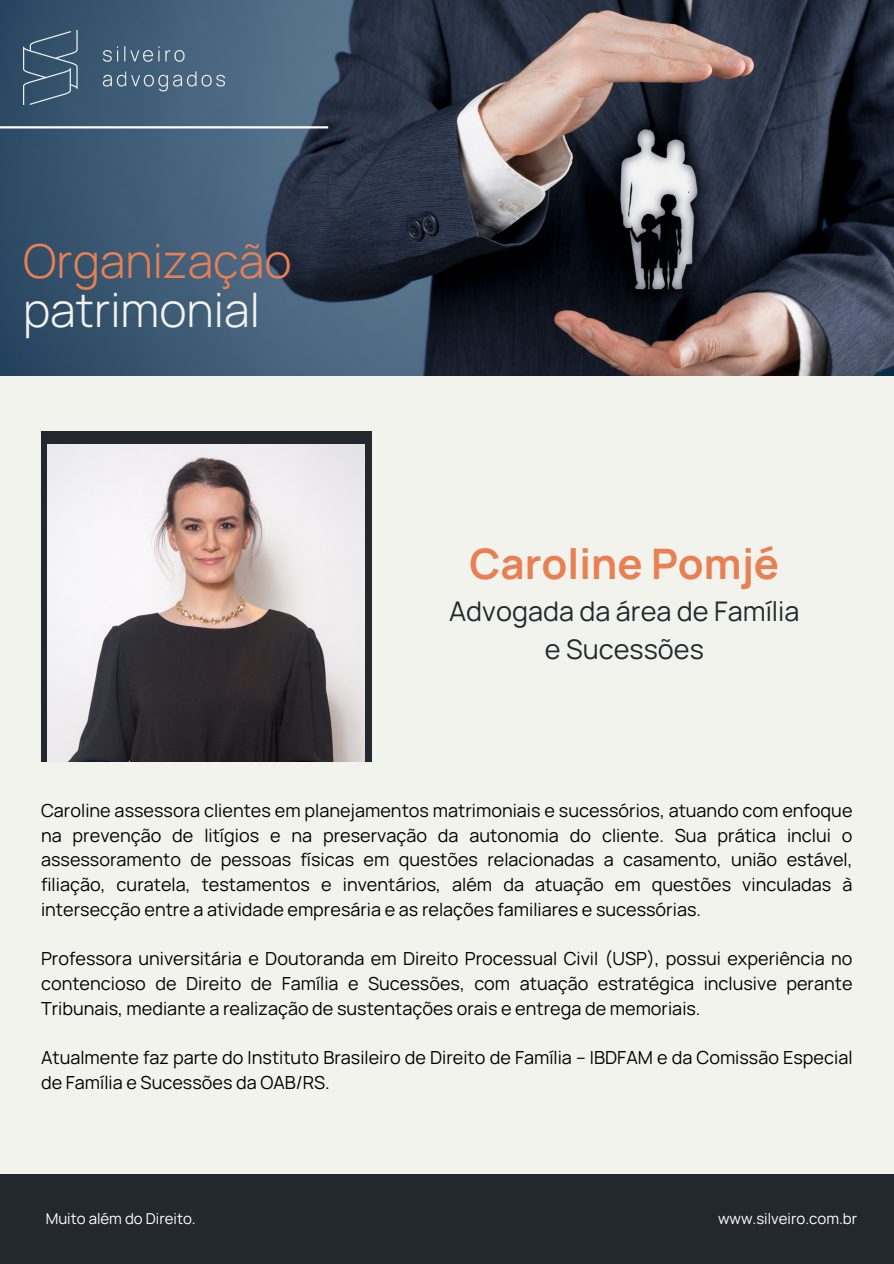
<style>
.page{position:relative;width:894px;height:1264px;background:#fff}
.page>*{position:absolute;margin:0;border:0;box-sizing:border-box;transform-origin:0 0}
.t1{font:300 46.65px/48.3px "Manrope";color:#e88053}
.t2{font:700 42px "Manrope";color:#e88053}
.t3{font:27px/37.2px "Manrope";color:#23282e;text-align:center}
.t4{font:18px/24.8px "Manrope";color:#000;text-align:justify}
.t5{font:15px "Manrope";color:#fff}
.s1{color:#f3f3ee}
</style>
<div class="page">
<div style="left:0;top:0;width:893px;height:1263px;background:#f3f3ee"></div>
<div style="left:0;top:1174px;width:893px;height:89px;background:#23282e"></div>
<div style="left:41px;top:431px;width:330px;height:330px;background:#23282e"></div>
<img style="left:48px;top:444px;width:317px;height:317px">
<img style="left:0;top:0;width:893px;height:376px">
<hr style="left:0;top:126px;width:328px;height:2px;background:#fff">
<img style="left:23px;top:30px;width:201px;height:75px">
<p class="t1" style="left:23px;top:237px;width:270px">Organização <span class="s1">patrimonial</span></p>
<p class="t2" style="left:469px;top:536px;width:311px">Caroline Pomjé</p>
<p class="t3" style="left:449px;top:593px;width:352px">Advogada da área de Família e Sucessões</p>
<p class="t4" style="left:41px;top:798px;width:812px">Caroline assessora clientes em planejamentos matrimoniais e sucessórios, atuando com enfoque na prevenção de litígios e na preservação da autonomia do cliente. Sua prática inclui o assessoramento de pessoas físicas em questões relacionadas a casamento, união estável, filiação, curatela, testamentos e inventários, além da atuação em questões vinculadas à intersecção entre a atividade empresária e as relações familiares e sucessórias.</p>
<p class="t4" style="left:41px;top:946px;width:812px">Professora universitária e Doutoranda em Direito Processual Civil (USP), possui experiência no contencioso de Direito de Família e Sucessões, com atuação estratégica inclusive perante Tribunais, mediante a realização de sustentações orais e entrega de memoriais.</p>
<p class="t4" style="left:41px;top:1045px;width:812px">Atualmente faz parte do Instituto Brasileiro de Direito de Família – IBDFAM e da Comissão Especial de Família e Sucessões da OAB/RS.</p>
<h1 class="t5" style="left:46px;top:1208px;width:151px">Muito além do Direito.</h1>
<p class="t5" style="left:717px;top:1208px;width:141px">www.silveiro.com.br</p>
</div>
